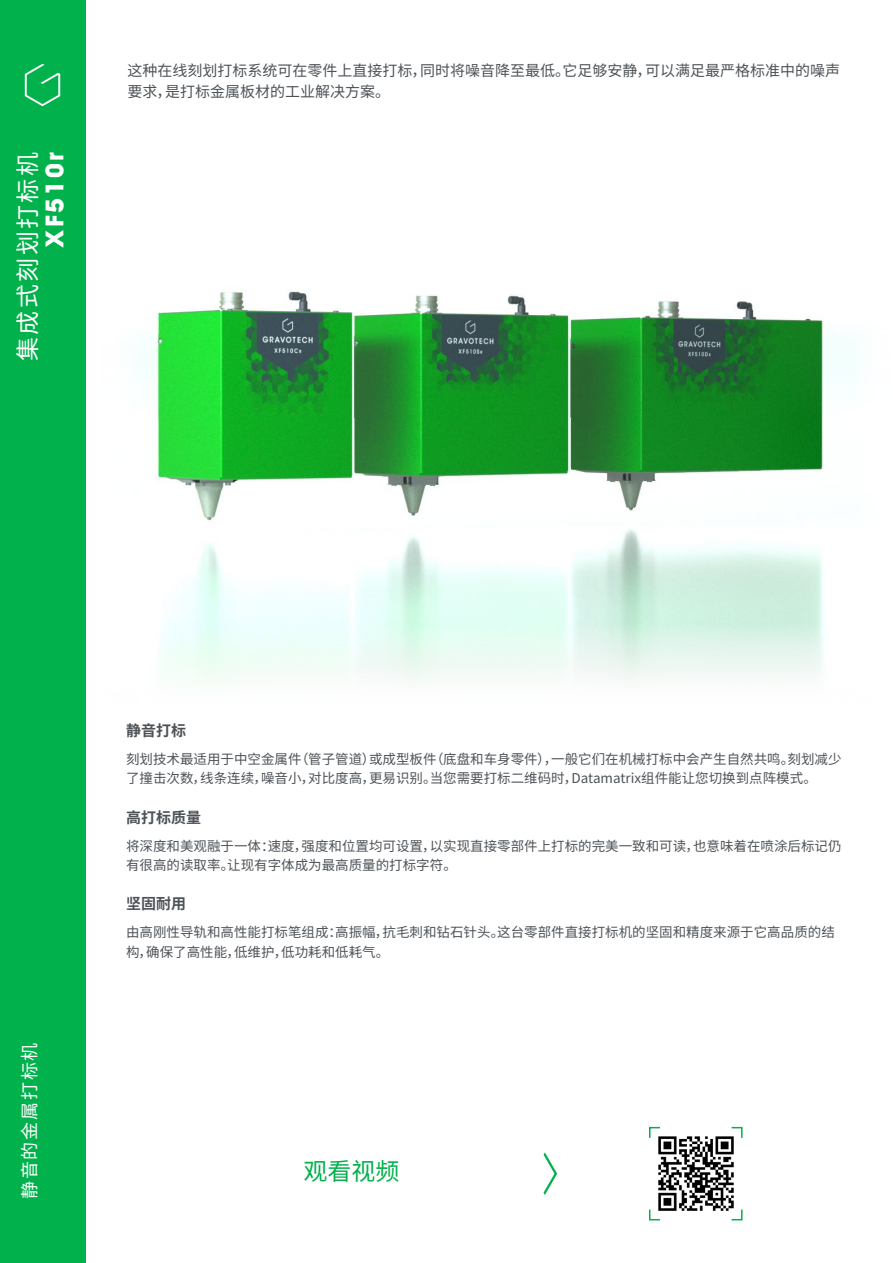
<style>
.page{position:relative;width:893px;height:1263px;background:#fff}
.page>*{position:absolute;margin:0;border:0;box-sizing:border-box;transform-origin:0 0}
.t1{font:24px "Noto Sans SC";letter-spacing:.1em;color:#fff}
.t2{font:700 24px "Avant Garde";letter-spacing:.1em;color:#fff}
.t3{font:24px "Noto Sans SC";color:#00b14c}
.t4{font:18px "Noto Sans SC";letter-spacing:.1em;color:#fff}
.t5{font:15px/21px "Noto Sans SC";color:#4d5257}
.t6{font:700 15px "Noto Sans SC";color:#4d5257}
.t7{font:13.5px/19.5px "Noto Sans SC";color:#4d5257}
</style>
<div class="page">
<div style="left:0;top:0;width:85px;height:1263px;background:#00b14c"></div>
<svg style="left:25px;top:64px;width:35px;height:42px"></svg>
<img style="left:142px;top:291px;width:714px;height:391px">
<svg style="left:544px;top:1152px;width:13px;height:43px"></svg>
<svg style="left:649px;top:1126px;width:11px;height:12px"></svg>
<svg style="left:649px;top:1209px;width:11px;height:12px"></svg>
<svg style="left:731px;top:1126px;width:12px;height:12px"></svg>
<svg style="left:731px;top:1209px;width:12px;height:12px"></svg>
<img style="left:657px;top:1135px;width:77px;height:77px">
<h1 class="t1" style="left:14px;top:361px;width:210px;rotate:-90deg">集成式刻划打标机</h1>
<h1 class="t2" style="left:39px;top:248px;width:97px;rotate:-90deg">XF510r</h1>
<p class="t5" style="left:128px;top:60px;width:714px">这种在线刻划打标系统可在零件上直接打标，同时将噪音降至最低。它足够安静，可以满足最严格标准中的噪声要求，是打标金属板材的工业解决方案。</p>
<h2 class="t4" style="left:19px;top:1199px;width:158px;rotate:-90deg">静音的金属打标机</h2>
<p class="t6" style="left:126px;top:722px;width:61px">静音打标</p>
<p class="t7" style="left:126px;top:749px;width:717px">刻划技术最适用于中空金属件（管子管道）或成型板件（底盘和车身零件），一般它们在机械打标中会产生自然共鸣。刻划减少了撞击次数，线条连续，噪音小，对比度高，更易识别。当您需要打标二维码时，Datamatrix组件能让您切换到点阵模式。</p>
<p class="t6" style="left:126px;top:808px;width:76px">高打标质量</p>
<p class="t7" style="left:126px;top:836px;width:717px">将深度和美观融于一体：速度，强度和位置均可设置，以实现直接零部件上打标的完美一致和可读，也意味着在喷涂后标记仍有很高的读取率。让现有字体成为最高质量的打标字符。</p>
<p class="t6" style="left:126px;top:895px;width:61px">坚固耐用</p>
<p class="t7" style="left:126px;top:923px;width:710px">由高刚性导轨和高性能打标笔组成：高振幅，抗毛刺和钻石针头。这台零部件直接打标机的坚固和精度来源于它高品质的结构，确保了高性能，低维护，低功耗和低耗气。</p>
<h1 class="t3" style="left:303px;top:1158px;width:97px">观看视频</h1>
</div>
